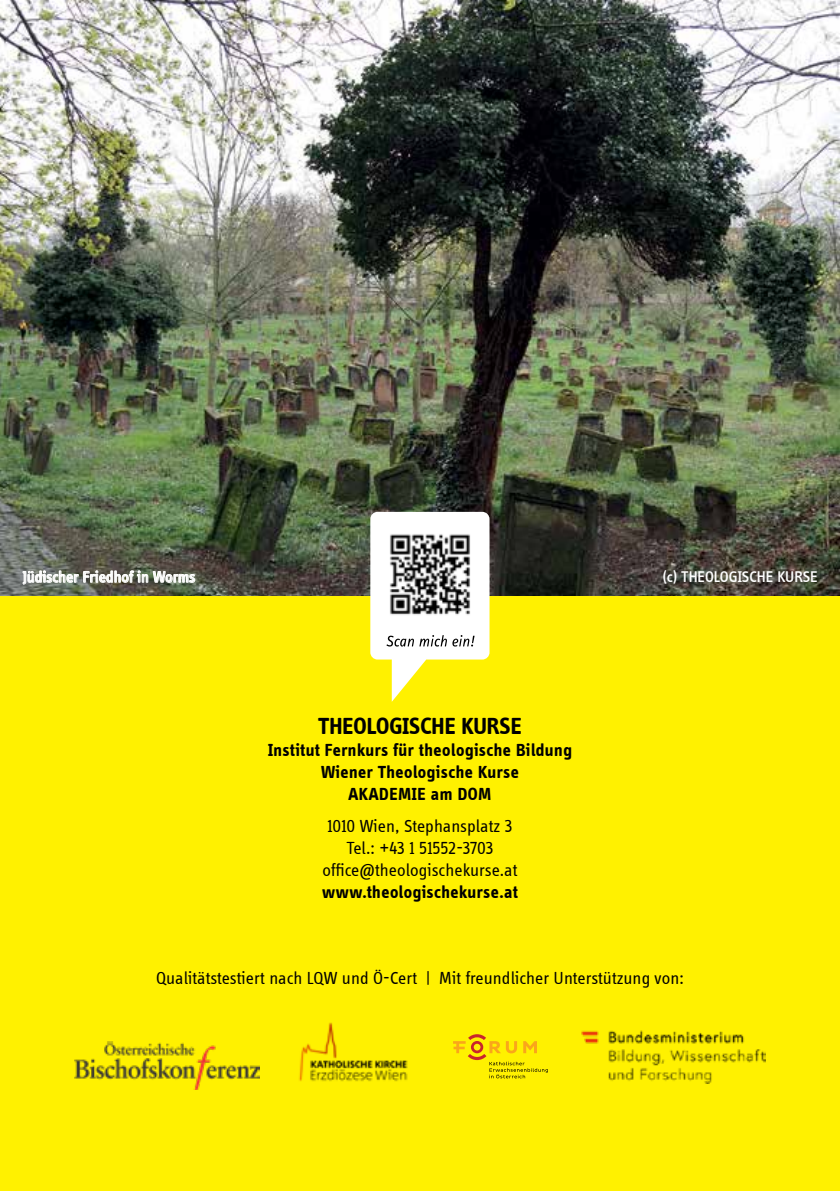
<style>
.page{position:relative;width:840px;height:1191px;background:#fff}
.page>*{position:absolute;margin:0;border:0;box-sizing:border-box;transform-origin:0 0}
.t1{font:700 24px "Info Disp";color:#000}
.t2{font:18px/22px "Info Disp";letter-spacing:.005em;color:#000;text-align:center}
.t3{font:700 18px/22px "Info Disp";letter-spacing:.03em;color:#000;text-align:center}
.t4{font:500 16px "Info Disp";color:#fff}
</style>
<div class="page">
<div style="left:0;top:0;width:839px;height:1191px;background:#fff100"></div>
<img style="left:581px;top:1030px;width:184px;height:53px">
<img style="left:74px;top:1042px;width:185px;height:47px">
<svg style="left:453px;top:1034px;width:94px;height:44px"></svg>
<img style="left:299px;top:1022px;width:109px;height:59px">
<img style="left:0;top:0;width:839px;height:595px">
<svg style="left:370px;top:512px;width:119px;height:190px"></svg>
<img style="left:380px;top:524px;width:99px;height:99px">
<svg style="left:22px;top:570px;width:173px;height:15px;background:#969990"></svg>
<p class="t4" style="left:23px;top:568px;width:174px">Jüdischer Friedhof in Worms</p>
<p class="t4" style="left:662px;top:568px;width:156px">(c) THEOLOGISCHE KURSE</p>
<h1 class="t1" style="left:318px;top:712px;width:205px">THEOLOGISCHE KURSE</h1>
<p class="t3" style="left:268px;top:739px;width:305px">Institut Fernkurs für theologische Bildung<br>Wiener Theologische Kurse<br>AKADEMIE am DOM</p>
<p class="t2" style="left:322px;top:815px;width:196px">1010 Wien, Stephansplatz 3<br>Tel.: +43 1 51552-3703 office@theologischekurse.at</p>
<p class="t3" style="left:322px;top:881px;width:197px">www.theologischekurse.at</p>
<p class="t2" style="left:156px;top:967px;width:529px">Qualitätstestiert nach LQW und Ö-Cert | Mit freundlicher Unterstützung von:</p>
</div>
